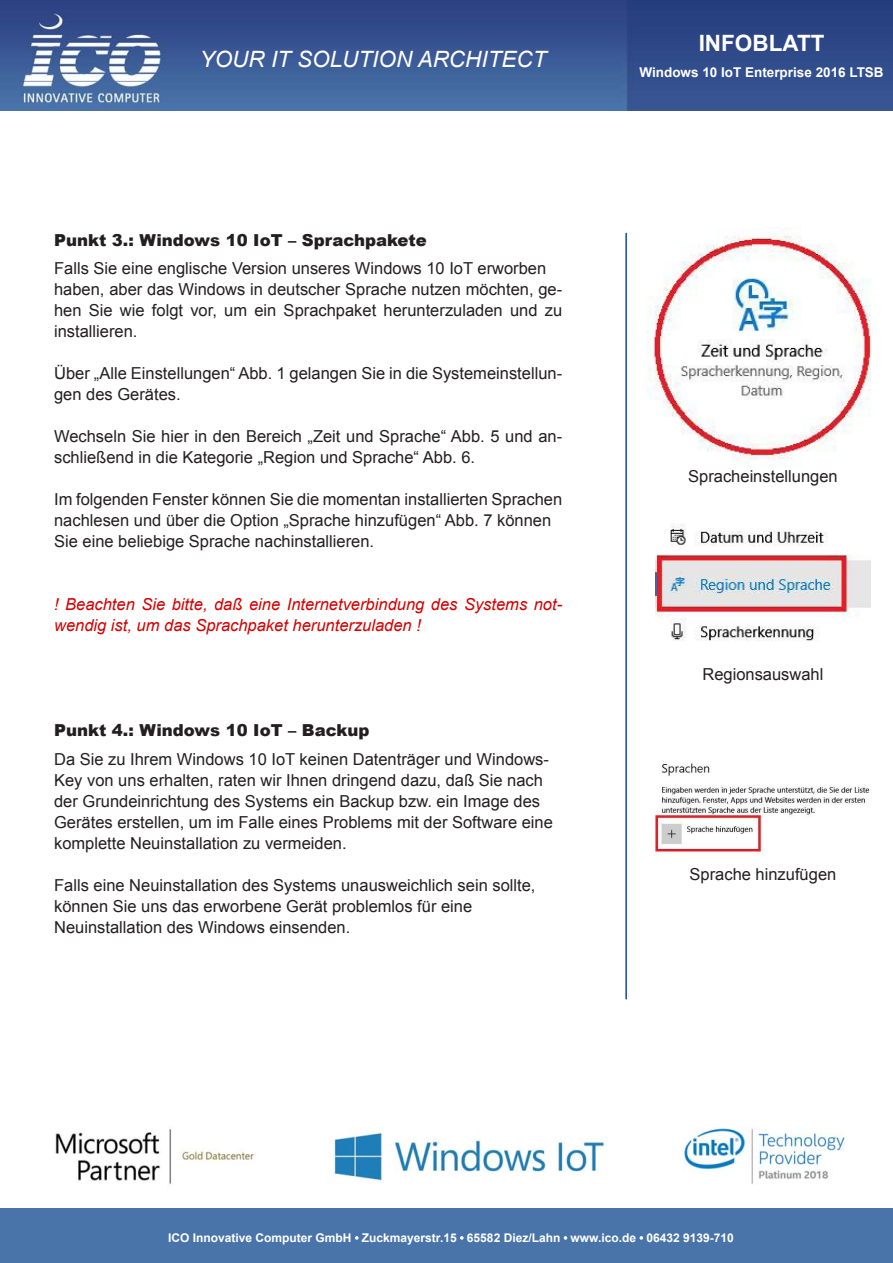
<style>
.page{position:relative;width:893px;height:1263px;background:#fff}
.page>*{position:absolute;margin:0;border:0;box-sizing:border-box;transform-origin:0 0}
.t1{font:italic 22.5px "Arial";color:#fff}
.t2{font:700 22.5px "Arial";color:#fff}
.t3{font:16.5px/21px "Arial";color:#231f20}
.t4{font:italic 16.5px/21px "Arial";color:#d40000}
.t5{font:900 16.5px "Arial";color:#231f20}
.t6{font:700 13.5px "Arial";color:#fff}
.t7{font:700 12px "Arial";color:#fff}
</style>
<div class="page">
<div style="left:0;top:1209px;width:893px;height:54px;background:#4974a9"></div>
<svg style="left:355px;top:1236px;width:4px;height:4px"></svg>
<svg style="left:460px;top:1236px;width:4px;height:4px"></svg>
<svg style="left:564px;top:1236px;width:3px;height:4px"></svg>
<svg style="left:640px;top:1236px;width:3px;height:4px"></svg>
<img style="left:0;top:0;width:893px;height:110px">
<hr style="left:625px;top:233px;width:2px;height:766px;background:#18469d">
<img style="left:646px;top:227px;width:225px;height:235px">
<img style="left:656px;top:524px;width:214px;height:117px">
<img style="left:652px;top:763px;width:219px;height:93px">
<img style="left:327px;top:1132px;width:278px;height:50px">
<img style="left:55px;top:1128px;width:200px;height:57px">
<img style="left:683px;top:1128px;width:162px;height:56px">
<h1 class="t1" style="left:200px;top:44px;width:348px">YOUR IT SOLUTION ARCHITECT</h1>
<p class="t5" style="left:54px;top:228px;width:374px">Punkt 3.: Windows 10 IoT – Sprachpakete</p>
<p class="t3" style="left:54px;top:258px;width:510px">Falls Sie eine englische Version unseres Windows 10 IoT erworben haben, aber das Windows in deutscher Sprache nutzen möchten, ge&shy;hen Sie wie folgt vor, um ein Sprachpaket herunterzuladen und zu installieren.</p>
<p class="t3" style="left:54px;top:363px;width:510px">Über „Alle Einstellungen“ Abb. 1 gelangen Sie in die Systemeinstellun&shy;gen des Gerätes.</p>
<p class="t3" style="left:54px;top:426px;width:510px">Wechseln Sie hier in den Bereich „Zeit und Sprache“ Abb. 5 und an&shy;schließend in die Kategorie „Region und Sprache“ Abb. 6.</p>
<p class="t3" style="left:54px;top:489px;width:510px">Im folgenden Fenster können Sie die momentan installierten Sprachen nachlesen und über die Option „Sprache hinzufügen“ Abb. 7 können<br>Sie eine beliebige Sprache nachinstallieren.</p>
<p class="t4" style="left:54px;top:594px;width:510px">! Beachten Sie bitte, daß eine Internetverbindung des Systems not&shy;wendig ist, um das Sprachpaket herunterzuladen !</p>
<p class="t5" style="left:54px;top:718px;width:317px">Punkt 4.: Windows 10 IoT – Backup</p>
<p class="t3" style="left:54px;top:749px;width:500px">Da Sie zu Ihrem Windows 10 IoT keinen Datenträger und Windows-Key von uns erhalten, raten wir Ihnen dringend dazu, daß Sie nach der Grundeinrichtung des Systems ein Backup bzw. ein Image des Gerätes erstellen, um im Falle eines Problems mit der Software eine komplette Neuinstallation zu vermeiden.</p>
<p class="t3" style="left:54px;top:875px;width:483px">Falls eine Neuinstallation des Systems unausweichlich sein sollte, können Sie uns das erworbene Gerät problemlos für eine<br>Neuinstallation des Windows einsenden.</p>
<h1 class="t2" style="left:699px;top:28px;width:127px">INFOBLATT</h1>
<p class="t6" style="left:639px;top:63px;width:246px">Windows 10 IoT Enterprise 2016 LTSB</p>
<p class="t3" style="left:688px;top:466px;width:151px">Spracheinstellungen</p>
<p class="t3" style="left:702px;top:664px;width:123px">Regionsauswahl</p>
<p class="t3" style="left:690px;top:864px;width:148px">Sprache hinzufügen</p>
<p class="t7" style="left:168px;top:1229px;width:567px">ICO Innovative Computer GmbH Zuckmayerstr.15 65582 Diez/Lahn www.ico.de 06432 9139-710</p>
</div>
